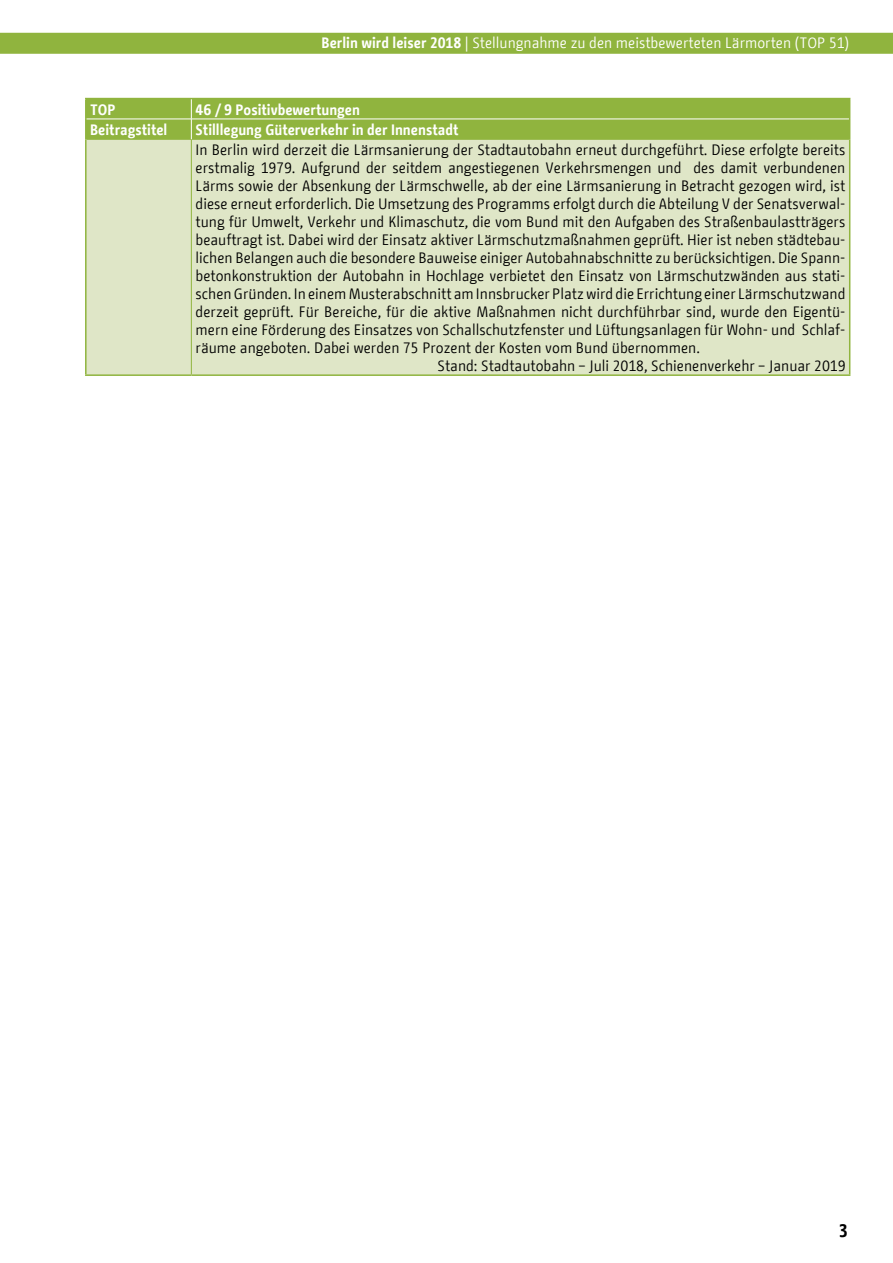
<style>
.page{position:relative;width:893px;height:1263px;background:#fff}
.page>*{position:absolute;margin:0;border:0;box-sizing:border-box;transform-origin:0 0}
.t1{font:700 18px "BMF Change";color:#000}
.t2{font:15px "BMF Change";color:#000}
.t3{font:700 15px "BMF Change";color:#fff}
.t4{font:15px "BMF Change";color:#fff}
.s1{font-weight:700}
</style>
<div class="page">
<div style="left:0;top:33px;width:893px;height:21px;background:#90b43e"></div>
<div style="left:86px;top:99px;width:105px;height:20px;background:#90b43e"></div>
<div style="left:191px;top:99px;width:659px;height:20px;background:#90b43e"></div>
<div style="left:86px;top:119px;width:105px;height:20px;background:#90b43e"></div>
<div style="left:191px;top:119px;width:659px;height:20px;background:#90b43e"></div>
<div style="left:86px;top:139px;width:105px;height:236px;background:#dfe6c7"></div>
<div style="left:191px;top:139px;width:659px;height:236px;background:#dfe6c7"></div>
<hr style="left:85px;top:98px;width:106px;height:1px;background:#90b43e">
<hr style="left:85px;top:99px;width:2px;height:20px;background:#90b43e">
<hr style="left:191px;top:98px;width:659px;height:1px;background:#90b43e">
<hr style="left:85px;top:119px;width:2px;height:20px;background:#90b43e">
<hr style="left:85px;top:139px;width:2px;height:235px;background:#90b43e">
<hr style="left:849px;top:139px;width:1px;height:235px;background:#90b43e">
<hr style="left:85px;top:374px;width:106px;height:2px;background:#90b43e">
<hr style="left:191px;top:374px;width:659px;height:2px;background:#90b43e">
<hr style="left:87px;top:139px;width:104px;height:1px;background:#90b43e">
<hr style="left:191px;top:139px;width:658px;height:1px;background:#90b43e">
<hr style="left:191px;top:140px;width:1px;height:234px;background:#90b43e">
<hr style="left:87px;top:119px;width:104px;height:1px;background:#fff">
<hr style="left:191px;top:119px;width:658px;height:1px;background:#fff">
<svg style="left:191px;top:99px;width:1px;height:40px"></svg>
<p class="t4" style="left:322px;top:32px;width:529px"><span class="s1">Berlin wird leiser 2018</span> | Stellungnahme zu den meistbewerteten Lärmorten (TOP 51)</p>
<p class="t3" style="left:90px;top:99px;width:27px">TOP</p>
<p class="t3" style="left:196px;top:99px;width:166px">46 / 9 Positivbewertungen</p>
<p class="t3" style="left:90px;top:119px;width:79px">Beitragstitel</p>
<p class="t3" style="left:196px;top:119px;width:264px">Stilllegung Güterverkehr in der Innenstadt</p>
<p class="t2" style="left:196px;top:139px;width:651px">In Berlin wird derzeit die Lärmsanierung der Stadtautobahn erneut durchgeführt. Diese erfolgte bereits</p>
<p class="t2" style="left:196px;top:157px;width:651px">erstmalig 1979. Aufgrund der seitdem angestiegenen Verkehrsmengen und des damit verbundenen</p>
<p class="t2" style="left:196px;top:175px;width:651px">Lärms sowie der Absenkung der Lärmschwelle, ab der eine Lärmsanierung in Betracht gezogen wird, ist</p>
<p class="t2" style="left:196px;top:193px;width:651px">diese erneut erforderlich. Die Umsetzung des Programms erfolgt durch die Abteilung V der Senatsverwal-</p>
<p class="t2" style="left:196px;top:211px;width:651px">tung für Umwelt, Verkehr und Klimaschutz, die vom Bund mit den Aufgaben des Straßenbaulastträgers</p>
<p class="t2" style="left:196px;top:229px;width:651px">beauftragt ist. Dabei wird der Einsatz aktiver Lärmschutzmaßnahmen geprüft. Hier ist neben städtebau-</p>
<p class="t2" style="left:196px;top:247px;width:651px">lichen Belangen auch die besondere Bauweise einiger Autobahnabschnitte zu berücksichtigen. Die Spann-</p>
<p class="t2" style="left:196px;top:265px;width:651px">betonkonstruktion der Autobahn in Hochlage verbietet den Einsatz von Lärmschutzwänden aus stati-</p>
<p class="t2" style="left:196px;top:283px;width:651px">schen Gründen. In einem Musterabschnitt am Innsbrucker Platz wird die Errichtung einer Lärmschutzwand</p>
<p class="t2" style="left:196px;top:301px;width:651px">derzeit geprüft. Für Bereiche, für die aktive Maßnahmen nicht durchführbar sind, wurde den Eigentü-</p>
<p class="t2" style="left:196px;top:319px;width:651px">mern eine Förderung des Einsatzes von Schallschutzfenster und Lüftungsanlagen für Wohn- und Schlaf-</p>
<p class="t2" style="left:196px;top:337px;width:506px">räume angeboten. Dabei werden 75 Prozent der Kosten vom Bund übernommen.</p>
<p class="t2" style="left:438px;top:355px;width:409px">Stand: Stadtautobahn – Juli 2018, Schienenverkehr – Januar 2019</p>
<p class="t1" style="left:839px;top:1218px;width:11px">3</p>
</div>
